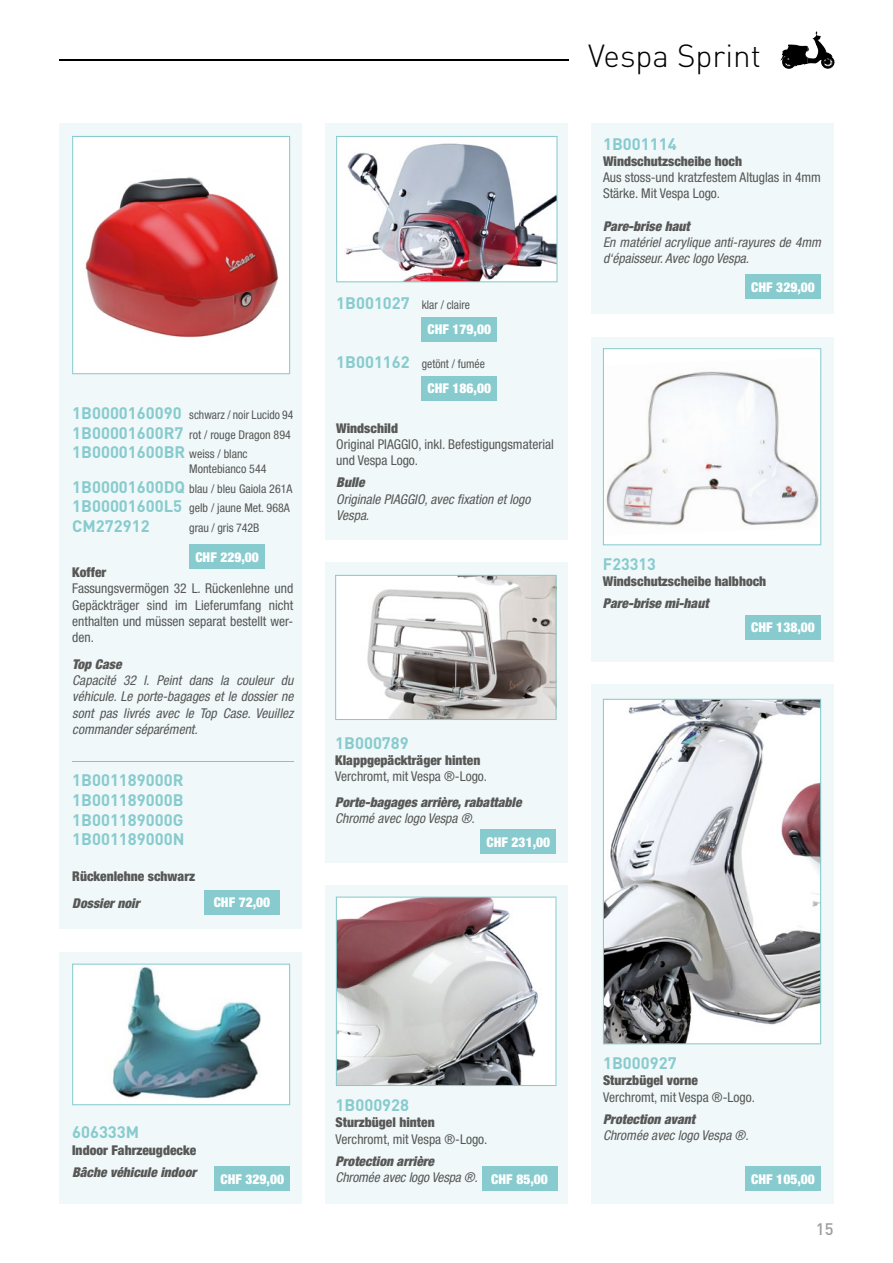
<style>
.page{position:relative;width:893px;height:1263px;background:#fff}
.page>*{position:absolute;margin:0;border:0;box-sizing:border-box;transform-origin:0 0}
.t1{font:300 31.5px "DIN";color:#000}
.t2{font:700 16.5px/19.8px "DIN";color:#87cbce;text-align:justify}
.t3{font:500 16.5px "DIN";color:#9d9d9c}
.t4{font:condensed 13.5px/16.2px "Helvetica Neue LT Pro";color:#575756}
.t5{font:italic condensed 13.5px/16.2px "Helvetica Neue LT Pro";color:#575756}
.t6{font:900 condensed 13.5px "Helvetica Neue LT Pro";color:#575756}
.t7{font:italic 900 condensed 13.5px "Helvetica Neue LT Pro";color:#575756}
.t8{font:900 condensed 13.5px "Helvetica Neue LT Pro";color:#fff}
.t9{font:condensed 12px/19.8px "Helvetica Neue LT Pro";color:#575756}
.s1{font-family:"DIN";font-weight:700;font-stretch:normal;font-size:16.5px;color:#87cbce}
.s2{font-family:"Helvetica Neue LT Pro";font-weight:400;font-stretch:condensed;font-size:12px;color:#575756}
</style>
<div class="page">
<div style="left:591px;top:337px;width:242px;height:324px;background:#f0f8f9"></div>
<svg style="left:603px;top:348px;width:218px;height:197px"></svg>
<div style="left:591px;top:123px;width:242px;height:191px;background:#f0f8f9"></div>
<div style="left:60px;top:123px;width:242px;height:806px;background:#f0f8f9"></div>
<div style="left:60px;top:952px;width:242px;height:251px;background:#f0f8f9"></div>
<svg style="left:72px;top:136px;width:218px;height:238px;fill:#fefefd"></svg>
<hr style="left:72px;top:761px;width:221px;height:1px;background:#b3b2b2">
<div style="left:325px;top:123px;width:243px;height:417px;background:#f0f8f9"></div>
<img style="left:336px;top:136px;width:221px;height:146px">
<div style="left:325px;top:885px;width:243px;height:318px;background:#f0f8f9"></div>
<svg style="left:336px;top:896px;width:220px;height:190px"></svg>
<div style="left:325px;top:562px;width:243px;height:301px;background:#f0f8f9"></div>
<svg style="left:335px;top:575px;width:221px;height:145px"></svg>
<hr style="left:60px;top:59px;width:509px;height:1px;background:#000">
<img style="left:780px;top:44px;width:28px;height:25px">
<img style="left:808px;top:31px;width:26px;height:38px">
<div style="left:591px;top:684px;width:242px;height:519px;background:#f0f8f9"></div>
<svg style="left:603px;top:699px;width:218px;height:345px"></svg>
<div style="left:189px;top:544px;width:76px;height:25px;background:#87cbce"></div>
<div style="left:204px;top:890px;width:76px;height:25px;background:#87cbce"></div>
<div style="left:421px;top:317px;width:76px;height:25px;background:#87cbce"></div>
<div style="left:421px;top:376px;width:76px;height:25px;background:#87cbce"></div>
<div style="left:480px;top:829px;width:76px;height:25px;background:#87cbce"></div>
<div style="left:745px;top:274px;width:76px;height:25px;background:#87cbce"></div>
<div style="left:745px;top:615px;width:76px;height:25px;background:#87cbce"></div>
<div style="left:745px;top:1166px;width:76px;height:25px;background:#87cbce"></div>
<div style="left:482px;top:1166px;width:75px;height:25px;background:#87cbce"></div>
<svg style="left:72px;top:963px;width:218px;height:142px"></svg>
<div style="left:214px;top:1166px;width:76px;height:25px;background:#87cbce"></div>
<p class="t9" style="left:72px;top:404px;width:223px"><span class="s1">1B0000160090</span> schwarz / noir Lucido 94<br><span class="s1">1B00001600R7</span> rot / rouge Dragon 894</p>
<p class="t2" style="left:72px;top:442px;width:177px">1B00001600BR <span class="s2">weiss / blanc</span></p>
<p class="t9" style="left:72px;top:458px;width:222px;text-indent:117px">Montebianco 544<br><span class="s1">1B00001600DQ</span> blau / bleu Gaiola 261A<br><span class="s1">1B00001600L5</span> gelb / jaune Met. 968A</p>
<p class="t2" style="left:72px;top:516px;width:79px">CM272912</p>
<p class="t9" style="left:189px;top:518px;width:72px">grau / gris 742B</p>
<p class="t6" style="left:72px;top:564px;width:36px">Koffer</p>
<p class="t4" style="left:72px;top:580px;width:223px;text-align:justify">Fassungsvermögen 32 L. Rückenlehne und Gepäckträger sind im Lieferumfang nicht enthalten und müssen separat bestellt wer&shy;den.</p>
<p class="t7" style="left:72px;top:656px;width:51px">Top Case</p>
<p class="t5" style="left:72px;top:672px;width:223px;text-align:justify">Capacité 32 l. Peint dans la couleur du véhicule. Le porte-bagages et le dossier ne sont pas livrés avec le Top Case. Veuillez commander séparément.</p>
<p class="t2" style="left:72px;top:769px;width:114px">1B001189000R 1B001189000B 1B001189000G 1B001189000N</p>
<p class="t6" style="left:72px;top:869px;width:124px">Rückenlehne schwarz</p>
<p class="t7" style="left:72px;top:895px;width:69px">Dossier noir</p>
<p class="t8" style="left:195px;top:549px;width:65px">CHF 229,00</p>
<p class="t8" style="left:214px;top:894px;width:58px">CHF 72,00</p>
<p class="t9" style="left:336px;top:294px;width:135px"><span class="s1">1B001027</span> klar / claire</p>
<p class="t8" style="left:427px;top:322px;width:65px">CHF 179,00</p>
<p class="t9" style="left:336px;top:354px;width:150px"><span class="s1">1B001162</span> getönt / fumée</p>
<p class="t8" style="left:427px;top:380px;width:65px">CHF 186,00</p>
<p class="t6" style="left:336px;top:420px;width:63px">Windschild</p>
<p class="t4" style="left:336px;top:436px;width:219px">Original PIAGGIO, inkl. Befestigungsmaterial und Vespa Logo.</p>
<p class="t7" style="left:336px;top:475px;width:30px">Bulle</p>
<p class="t5" style="left:336px;top:491px;width:196px">Originale PIAGGIO, avec fixation et logo<br>Vespa.</p>
<h1 class="t1" style="left:588px;top:37px;width:175px">Vespa Sprint</h1>
<p class="t2" style="left:603px;top:133px;width:75px">1B001114</p>
<p class="t6" style="left:603px;top:153px;width:141px">Windschutzscheibe hoch</p>
<p class="t4" style="left:603px;top:169px;width:219px">Aus stoss-und kratzfestem Altuglas in 4mm<br>Stärke. Mit Vespa Logo.</p>
<p class="t7" style="left:603px;top:218px;width:88px">Pare-brise haut</p>
<p class="t5" style="left:603px;top:234px;width:219px">En matériel acrylique anti-rayures de 4mm d‘épaisseur. Avec logo Vespa.</p>
<p class="t8" style="left:751px;top:279px;width:65px">CHF 329,00</p>
<p class="t2" style="left:603px;top:553px;width:54px">F23313</p>
<p class="t6" style="left:603px;top:573px;width:165px">Windschutzscheibe halbhoch</p>
<p class="t7" style="left:603px;top:595px;width:107px">Pare-brise mi-haut</p>
<p class="t8" style="left:751px;top:619px;width:65px">CHF 138,00</p>
<p class="t2" style="left:335px;top:732px;width:75px">1B000789</p>
<p class="t6" style="left:335px;top:752px;width:147px">Klappgepäckträger hinten</p>
<p class="t4" style="left:335px;top:768px;width:153px">Verchromt, mit Vespa ®-Logo.</p>
<p class="t7" style="left:335px;top:794px;width:188px">Porte-bagages arrière, rabattable</p>
<p class="t5" style="left:335px;top:810px;width:141px">Chromé avec logo Vespa ®.</p>
<p class="t8" style="left:487px;top:834px;width:65px">CHF 231,00</p>
<p class="t2" style="left:72px;top:1122px;width:69px">606333M</p>
<p class="t6" style="left:72px;top:1142px;width:126px">Indoor Fahrzeugdecke</p>
<p class="t7" style="left:72px;top:1164px;width:126px">Bâche véhicule indoor</p>
<p class="t8" style="left:220px;top:1171px;width:65px">CHF 329,00</p>
<p class="t2" style="left:603px;top:1052px;width:75px">1B000927</p>
<p class="t6" style="left:603px;top:1072px;width:97px">Sturzbügel vorne</p>
<p class="t4" style="left:603px;top:1088px;width:153px">Verchromt, mit Vespa ®-Logo.</p>
<p class="t7" style="left:603px;top:1111px;width:94px">Protection avant</p>
<p class="t5" style="left:603px;top:1127px;width:147px">Chromée avec logo Vespa ®.</p>
<p class="t2" style="left:336px;top:1094px;width:75px">1B000928</p>
<p class="t6" style="left:336px;top:1114px;width:101px">Sturzbügel hinten</p>
<p class="t4" style="left:336px;top:1130px;width:153px">Verchromt, mit Vespa ®-Logo.</p>
<p class="t7" style="left:336px;top:1153px;width:100px">Protection arrière</p>
<p class="t5" style="left:336px;top:1169px;width:144px">Chromée avec logo Vespa ®.</p>
<p class="t8" style="left:491px;top:1171px;width:58px">CHF 85,00</p>
<p class="t8" style="left:751px;top:1171px;width:65px">CHF 105,00</p>
<p class="t3" style="left:816px;top:1218px;width:19px">15</p>
</div>
